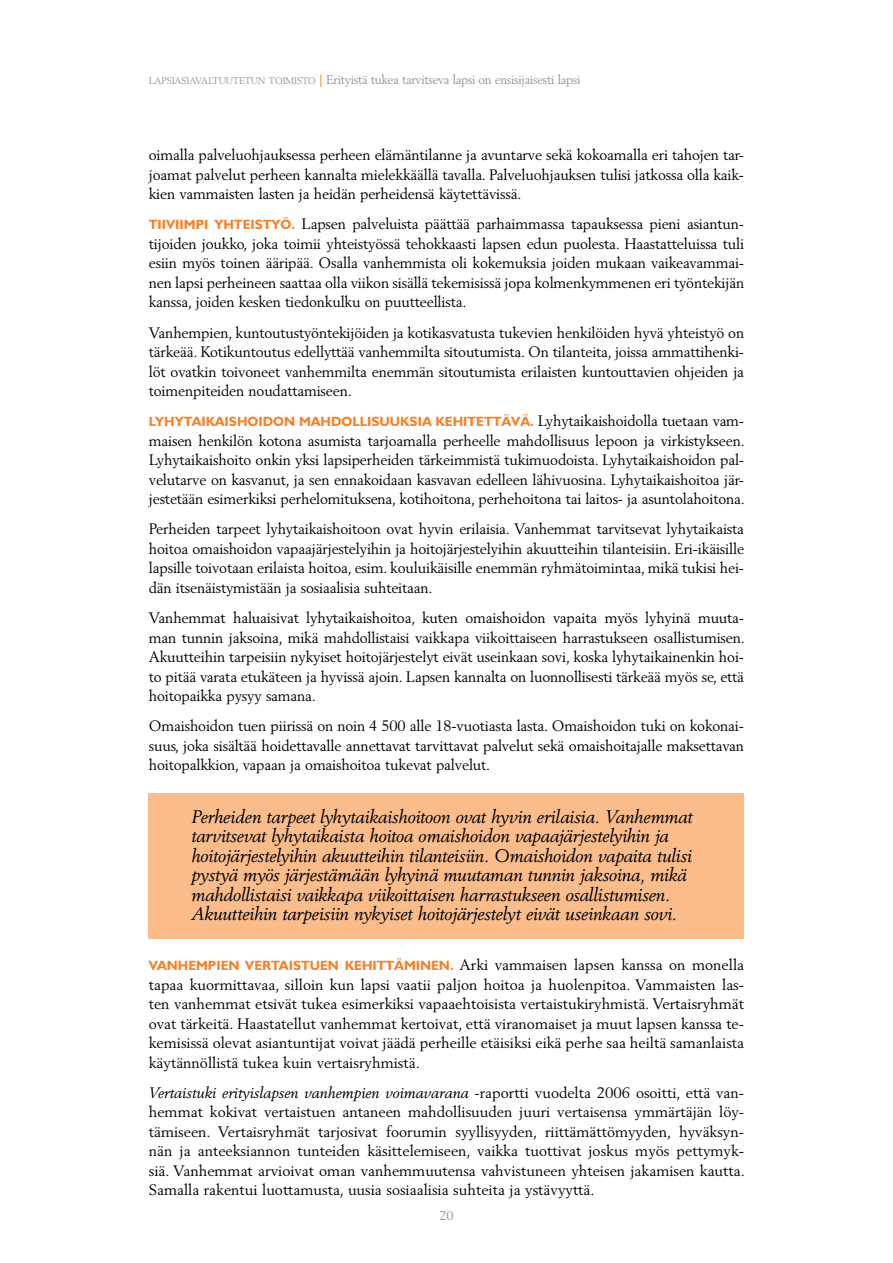
<style>
.page{position:relative;width:893px;height:1263px;background:#fff}
.page>*{position:absolute;margin:0;border:0;box-sizing:border-box;transform-origin:0 0}
.t1{font:italic 18px/19.5px "Berling";letter-spacing:-.01em;color:#000}
.t2{font:15px/19.5px "Berling";letter-spacing:-.01em;color:#000;text-align:justify}
.t3{font:700 13.5px "Humanist 521 BT";letter-spacing:.2em;color:#f5822b}
.t4{font:12.75px "Berling";letter-spacing:-.025em;color:#8e979d;scale:.96 1}
.t5{font:12.75px "Berling";letter-spacing:-.025em;color:#8e979d}
.s1{font-size:9.6px}
.s2{font-family:"Humanist 521 BT";font-weight:300;font-size:18px;color:#f5822b}
.s3{font-family:"Humanist 521 BT";font-weight:700;font-size:13.5px;color:#f5822b}
.s4{font-style:italic}
</style>
<div class="page">
<div style="left:149px;top:793px;width:595px;height:145px;background:#fbbc8b"></div>
<p class="t4" style="left:149px;top:72px;width:451px"><span class="s1">LAPSIASIAVALTUUTETUN TOIMISTO</span> <span class="s2">l</span> Erityistä tukea tarvitseva lapsi on ensisijaisesti lapsi</p>
<p class="t2" style="left:149px;top:145px;width:597px">oimalla palveluohjauksessa perheen elämäntilanne ja avuntarve sekä kokoamalla eri tahojen tar&shy;joamat palvelut perheen kannalta mielekkäällä tavalla. Palveluohjauksen tulisi jatkossa olla kaik&shy;kien vammaisten lasten ja heidän perheidensä käytettävissä.</p>
<p class="t3" style="left:149px;top:216px;width:16px">TIIVIIMPI</p>
<p class="t3" style="left:214px;top:216px;width:45px">YHTEISTY</p>
<p class="t2" style="left:149px;top:214px;width:597px;text-indent:132px"><span class="s3">Ö.</span> Lapsen palveluista päättää parhaimmassa tapauksessa pieni asiantun&shy;tijoiden joukko, joka toimii yhteistyössä tehokkaasti lapsen edun puolesta. Haastatteluissa tuli esiin myös toinen ääripää. Osalla vanhemmista oli kokemuksia joiden mukaan vaikeavammai&shy;nen lapsi perheineen saattaa olla viikon sisällä tekemisissä jopa kolmenkymmenen eri työntekijän kanssa, joiden kesken tiedonkulku on puutteellista.</p>
<p class="t2" style="left:149px;top:322px;width:597px">Vanhempien, kuntoutustyöntekijöiden ja kotikasvatusta tukevien henkilöiden hyvä yhteistyö on tärkeää. Kotikuntoutus edellyttää vanhemmilta sitoutumista. On tilanteita, joissa ammattihenki&shy;löt ovatkin toivoneet vanhemmilta enemmän sitoutumista erilaisten kuntouttavien ohjeiden ja toimenpiteiden noudattamiseen.</p>
<p class="t3" style="left:149px;top:413px;width:212px">LYHYTAIKAIS HOIDON MAHDOLLIS</p>
<p class="t2" style="left:149px;top:411px;width:597px;text-indent:231px"><span class="s3">UUKSIA KEHIT ETTÄVÄ.</span> Lyhytaikaishoidolla tuetaan vam&shy;maisen henkilön kotona asumista tarjoamalla perheelle mahdollisuus lepoon ja virkistykseen.<br>Lyhytaikaishoito onkin yksi lapsiperheiden tärkeimmistä tukimuodoista. Lyhytaikaishoidon pal&shy;velutarve on kasvanut, ja sen ennakoidaan kasvavan edelleen lähivuosina. Lyhytaikaishoitoa jär&shy;jestetään esimerkiksi perhelomituksena, kotihoitona, perhehoitona tai laitos- ja asuntolahoitona.</p>
<p class="t2" style="left:149px;top:519px;width:597px">Perheiden tarpeet lyhytaikaishoitoon ovat hyvin erilaisia. Vanhemmat tarvitsevat lyhytaikaista hoitoa omaishoidon vapaajärjestelyihin ja hoitojärjestelyihin akuutteihin tilanteisiin. Eri-ikäisille lapsille toivotaan erilaista hoitoa, esim. kouluikäisille enemmän ryhmätoimintaa, mikä tukisi hei&shy;dän itsenäistymistään ja sosiaalisia suhteitaan.</p>
<p class="t2" style="left:149px;top:608px;width:598px">Vanhemmat haluaisivat lyhytaikaishoitoa, kuten omaishoidon vapaita myös lyhyinä muuta&shy;man tunnin jaksoina, mikä mahdollistaisi vaikkapa viikoittaiseen harrastukseen osallistumisen.<br>Akuutteihin tarpeisiin nykyiset hoitojärjestelyt eivät useinkaan sovi, koska lyhytaikainenkin hoi&shy;to pitää varata etukäteen ja hyvissä ajoin. Lapsen kannalta on luonnollisesti tärkeää myös se, että hoitopaikka pysyy samana.</p>
<p class="t2" style="left:149px;top:716px;width:597px">Omaishoidon tuen piirissä on noin 4 500 alle 18-vuotiasta lasta. Omaishoidon tuki on kokonai&shy;suus, joka sisältää hoidettavalle annettavat tarvittavat palvelut sekä omaishoitajalle maksettavan hoitopalkkion, vapaan ja omaishoitoa tukevat palvelut.</p>
<p class="t1" style="left:191px;top:807px;width:503px">Perheiden tarpeet lyhytaikaishoitoon ovat hyvin erilaisia. Vanhemmat tarvitsevat lyhytaikaista hoitoa omaishoidon vapaajärjestelyihin ja hoitojärjestelyihin akuutteihin tilanteisiin. Omaishoidon vapaita tulisi pystyä myös järjestämään lyhyinä muutaman tunnin jaksoina, mikä mahdollistaisi vaikkapa viikoittaisen harrastukseen osallistumisen.<br>Akuutteihin tarpeisiin nykyiset hoitojärjestelyt eivät useinkaan sovi.</p>
<p class="t2" style="left:149px;top:955px;width:597px;text-indent:72px"><span class="s3">EN VERTAISTUEN KEHITTÄMI NEN.</span> Arki vammaisen lapsen kanssa on monella tapaa kuormittavaa, silloin kun lapsi vaatii paljon hoitoa ja huolenpitoa. Vammaisten las&shy;ten vanhemmat etsivät tukea esimerkiksi vapaaehtoisista vertaistukiryhmistä. Vertaisryhmät ovat tärkeitä. Haastatellut vanhemmat kertoivat, että viranomaiset ja muut lapsen kanssa te&shy;kemisissä olevat asiantuntijat voivat jäädä perheille etäisiksi eikä perhe saa heiltä samanlaista käytännöllistä tukea kuin vertaisryhmistä.</p>
<p class="t2" style="left:149px;top:1082px;width:598px"><span class="s4">Vertaistuki erityislapsen vanhempien voimavarana</span> -raportti vuodelta 2006 osoitti, että van&shy;hemmat kokivat vertaistuen antaneen mahdollisuuden juuri vertaisensa ymmärtäjän löy&shy;tämiseen. Vertaisryhmät tarjosivat foorumin syyllisyyden, riittämättömyyden, hyväksyn&shy;nän ja anteeksiannon tunteiden käsittelemiseen, vaikka tuottivat joskus myös pettymyk&shy;siä. Vanhemmat arvioivat oman vanhemmuutensa vahvistuneen yhteisen jakamisen kautta.<br>Samalla rakentui luottamusta, uusia sosiaalisia suhteita ja ystävyyttä.</p>
<p class="t3" style="left:149px;top:957px;width:56px">VANHEMPI</p>
<p class="t5" style="left:439px;top:1208px;width:15px">20</p>
</div>
